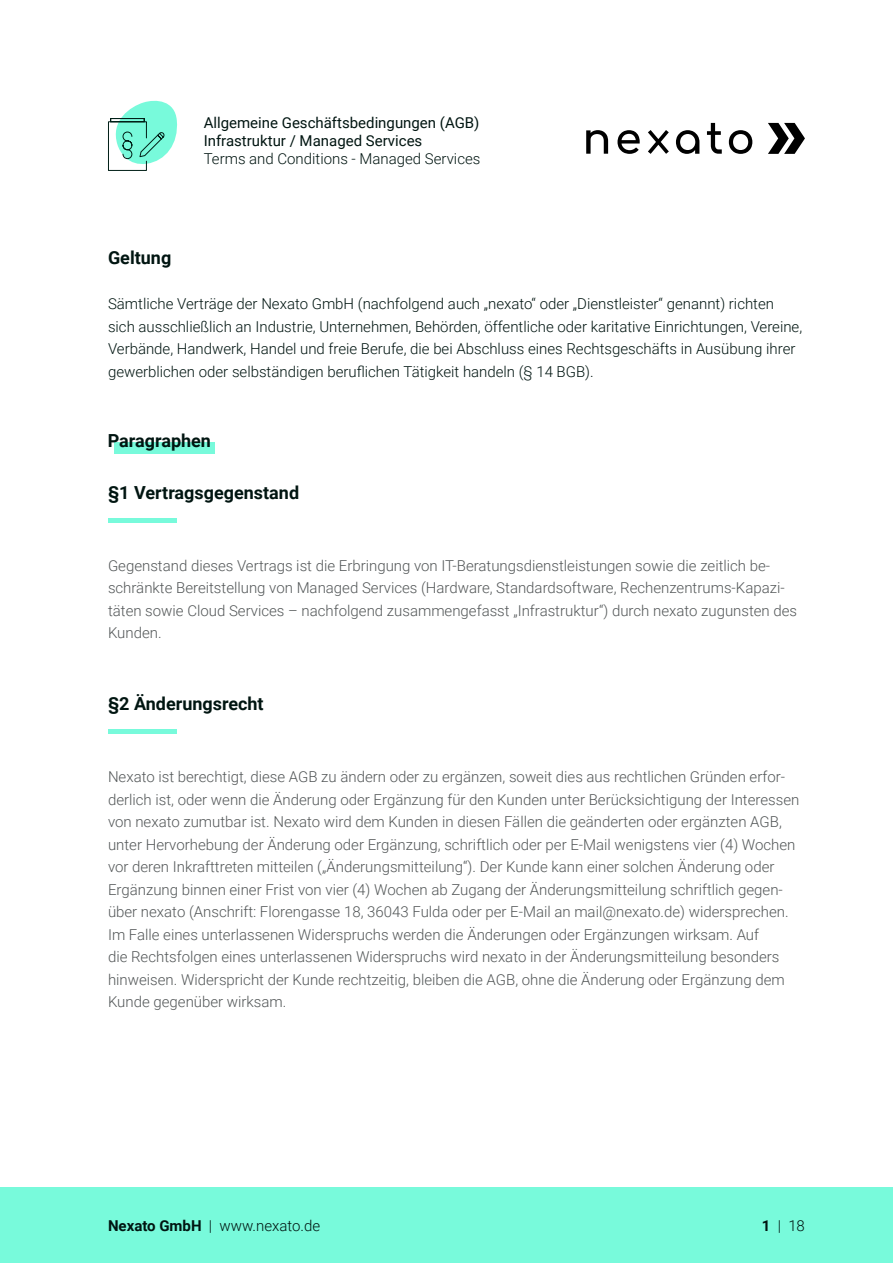
<style>
.page{position:relative;width:893px;height:1263px;background:#fff}
.page>*{position:absolute;margin:0;border:0;box-sizing:border-box;transform-origin:0 0}
.Headline_-_Paragraph{font:700 18px "Roboto";color:#001511}
.Subheadline_-_Absatz{font:700 18px "Roboto";color:#001511}
.Headline_-_Paragraph-2{font:300 15px/22.5px "Roboto";color:#535758}
.Subheadline_-_Absatz-2{font:300 15px/22.5px "Roboto";color:#001511}
.t1{font:15px/18px "Roboto";color:#001511}
.s1{font-weight:700}
</style>
<div class="page">
<div style="left:0;top:1187px;width:893px;height:76px;background:#78fadb"></div>
<div style="left:114px;top:442px;width:101px;height:11px;background:#78fadb"></div>
<svg style="left:768px;top:123px;width:37px;height:31px"></svg>
<svg style="left:586px;top:130px;width:22px;height:24px"></svg>
<svg style="left:617px;top:130px;width:23px;height:24px"></svg>
<svg style="left:676px;top:130px;width:23px;height:24px"></svg>
<svg style="left:707px;top:123px;width:15px;height:31px"></svg>
<svg style="left:729px;top:130px;width:23px;height:24px"></svg>
<svg style="left:648px;top:130px;width:21px;height:24px"></svg>
<svg style="left:108px;top:100px;width:69px;height:71px"></svg>
<div style="left:108px;top:518px;width:68px;height:5px;background:#78fadb"></div>
<div style="left:108px;top:729px;width:68px;height:5px;background:#78fadb"></div>
<p class="t1" style="left:204px;top:113px;width:277px">Allgemeine Geschäftsbedingungen (AGB)<br>Infrastruktur / Managed Services</p>
<p class="Subheadline_-_Absatz-2" style="left:204px;top:147px;width:278px">Terms and Conditions - Managed Services</p>
<p class="Subheadline_-_Absatz" style="left:108px;top:245px;width:65px">Geltung</p>
<p class="Subheadline_-_Absatz-2" style="left:108px;top:292px;width:696px">Sämtliche Verträge der Nexato GmbH (nachfolgend auch „nexato“ oder „Dienstleister“ genannt) richten sich ausschließlich an Industrie, Unternehmen, Behörden, öffentliche oder karitative Einrichtungen, Vereine, Verbände, Handwerk, Handel und freie Berufe, die bei Abschluss eines Rechtsgeschäfts in Ausübung ihrer gewerblichen oder selbständigen beruflichen Tätigkeit handeln (§ 14 BGB).</p>
<p class="Headline_-_Paragraph" style="left:108px;top:428px;width:105px">Paragraphen</p>
<p class="Headline_-_Paragraph" style="left:108px;top:480px;width:193px">§1 Vertragsgegenstand</p>
<p class="Headline_-_Paragraph-2" style="left:108px;top:553px;width:691px">Gegenstand dieses Vertrags ist die Erbringung von IT-Beratungsdienstleistungen sowie die zeitlich be&shy;schränkte Bereitstellung von Managed Services (Hardware, Standardsoftware, Rechenzentrums-Kapazi&shy;täten sowie Cloud Services – nachfolgend zusammengefasst „Infrastruktur“) durch nexato zugunsten des Kunden.</p>
<p class="Headline_-_Paragraph" style="left:108px;top:691px;width:157px">§2 Änderungsrecht</p>
<p class="Headline_-_Paragraph-2" style="left:108px;top:765px;width:693px">Nexato ist berechtigt, diese AGB zu ändern oder zu ergänzen, soweit dies aus rechtlichen Gründen erfor&shy;derlich ist, oder wenn die Änderung oder Ergänzung für den Kunden unter Berücksichtigung der Interessen von nexato zumutbar ist. Nexato wird dem Kunden in diesen Fällen die geänderten oder ergänzten AGB, unter Hervorhebung der Änderung oder Ergänzung, schriftlich oder per E-Mail wenigstens vier (4) Wochen vor deren Inkrafttreten mitteilen („Änderungsmitteilung“). Der Kunde kann einer solchen Änderung oder Ergänzung binnen einer Frist von vier (4) Wochen ab Zugang der Änderungsmitteilung schriftlich gegen&shy;über nexato (Anschrift: Florengasse 18, 36043 Fulda oder per E-Mail an mail@nexato.de) widersprechen.<br>Im Falle eines unterlassenen Widerspruchs werden die Änderungen oder Ergänzungen wirksam. Auf<br>die Rechtsfolgen eines unterlassenen Widerspruchs wird nexato in der Änderungsmitteilung besonders hinweisen. Widerspricht der Kunde rechtzeitig, bleiben die AGB, ohne die Änderung oder Ergänzung dem Kunde gegenüber wirksam.</p>
<p class="Subheadline_-_Absatz-2" style="left:108px;top:1214px;width:214px"><span class="s1">Nexato GmbH</span> | www.nexato.de</p>
<p class="Subheadline_-_Absatz-2" style="left:762px;top:1214px;width:45px"><span class="s1">1</span> | 18</p>
</div>
